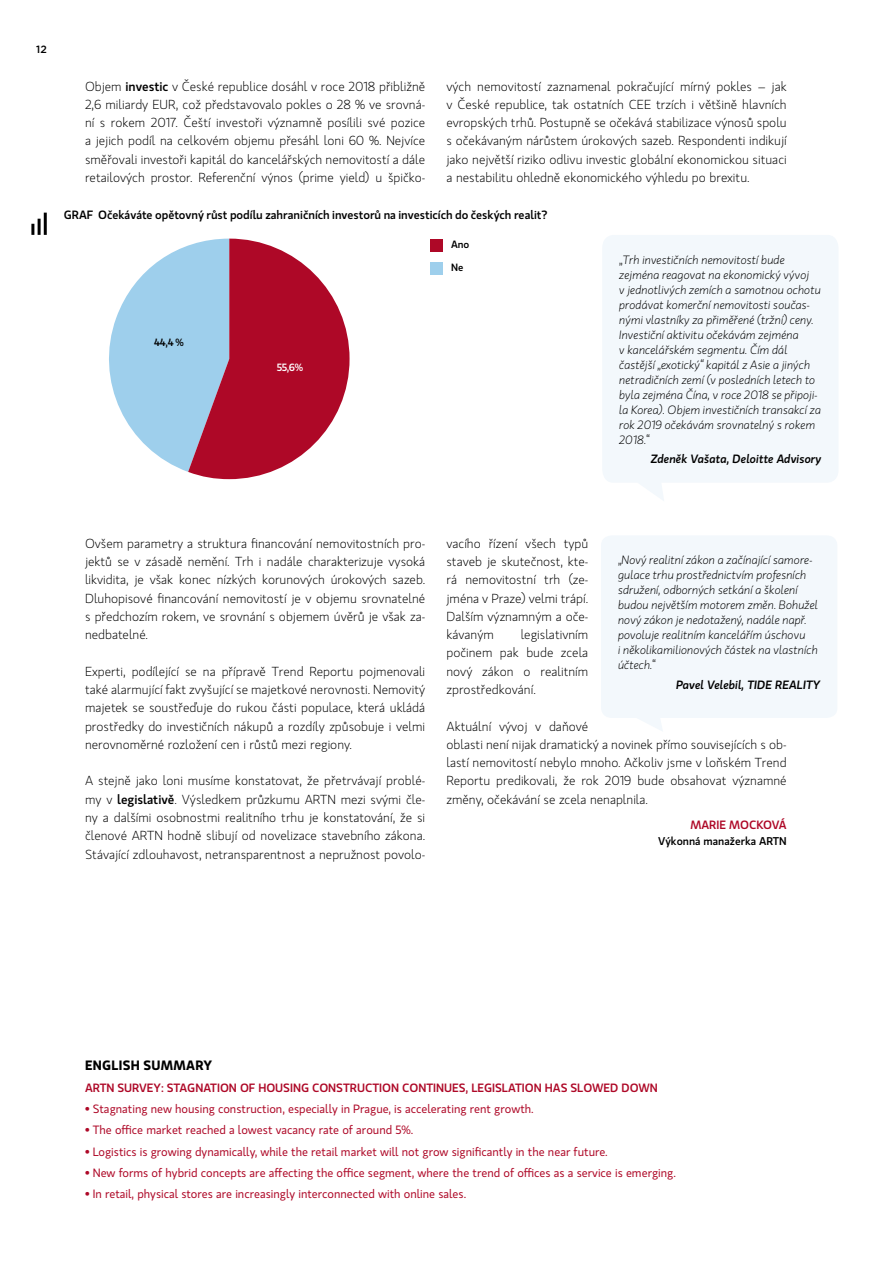
<style>
.page{position:relative;width:893px;height:1263px;background:#fff}
.page>*{position:absolute;margin:0;border:0;box-sizing:border-box;transform-origin:0 0}
.t1{font:600 13.5px "Gloriola Std";letter-spacing:.02em;color:#000}
.t2{font:300 13.05px/18.3px "Gloriola Std";color:#000;text-align:justify}
.t3{font:italic 300 12px/15px "Gloriola Std";color:#000}
.t4{font:12px "Gloriola Std";color:#ae0827}
.t5{font:500 12px "Gloriola Std";color:#ae0827}
.t6{font:500 12px "Gloriola Std";color:#000}
.t7{font:italic 500 12px "Gloriola Std";color:#000}
.t8{font:500 11.25px "Gloriola Std";color:#000}
.t9{font:500 10.5px "Gloriola Std";color:#000}
.t10{font:500 10.5px "Gloriola Std";color:#fff}
.t11{font:500 10.5px "Gotham";color:#000}
.s1{font-weight:500}
.s2{font-style:normal}
</style>
<div class="page">
<div style="left:430px;top:263px;width:13px;height:12px;background:#9ecfec"></div>
<div style="left:430px;top:239px;width:13px;height:12px;background:#ae0827"></div>
<svg style="left:109px;top:239px;width:241px;height:240px"></svg>
<hr style="left:44px;top:213px;width:3px;height:22px;background:#000">
<hr style="left:38px;top:219px;width:3px;height:16px;background:#000">
<svg style="left:31px;top:224px;width:3px;height:11px"></svg>
<div style="left:603px;top:235px;width:235px;height:266px;background:#f3f8fc"></div>
<div style="left:601px;top:536px;width:236px;height:195px;background:#f3f8fc"></div>
<p class="t11" style="left:36px;top:42px;width:12px">12</p>
<p class="t2" style="left:85px;top:77px;width:342px">Objem <span class="s1">investic</span> v České republice dosáhl v roce 2018 přibližně 2,6 miliardy EUR, což představovalo pokles o 28 % ve srovná&shy;ní s rokem 2017. Čeští investoři významně posílili své pozice a jejich podíl na celkovém objemu přesáhl loni 60 %. Nejvíce směřovali investoři kapitál do kancelářských nemovitostí a dále retailových prostor. Referenční výnos (prime yield) u špičko-</p>
<p class="t2" style="left:446px;top:77px;width:342px">vých nemovitostí zaznamenal pokračující mírný pokles – jak v České republice, tak ostatních CEE trzích i většině hlavních evropských trhů. Postupně se očekává stabilizace výnosů spolu s očekávaným nárůstem úrokových sazeb. Respondenti indikují jako největší riziko odlivu investic globální ekonomickou situaci a nestabilitu ohledně ekonomického výhledu po brexitu.</p>
<p class="t6" style="left:64px;top:206px;width:485px">GRAF Očekáváte opětovný růst podílu zahraničních investorů na investicích do českých realit?</p>
<p class="t9" style="left:154px;top:335px;width:31px">44,4 %</p>
<p class="t10" style="left:277px;top:360px;width:28px">55,6%</p>
<p class="t9" style="left:451px;top:237px;width:20px">Ano</p>
<p class="t9" style="left:451px;top:260px;width:14px">Ne</p>
<p class="t3" style="left:619px;top:252px;width:203px"><span class="s2">„</span>Trh investičních nemovitostí bude zejména reagovat na ekonomický vývoj<br>v jednotlivých zemích a samotnou ochotu prodávat komerční nemovitosti součas&shy;nými vlastníky za přiměřené (tržní) ceny.<br>Investiční aktivitu očekávám zejména<br>v kancelářském segmentu. Čím dál častější „exotický“ kapitál z Asie a jiných netradičních zemí (v posledních letech to byla zejména Čína, v roce 2018 se připoji&shy;la Korea). Objem investičních transakcí za rok 2019 očekávám srovnatelný s rokem 2018.<span class="s2">“</span></p>
<p class="t7" style="left:651px;top:451px;width:172px">Zdeněk Vašata, Deloitte Advisory</p>
<p class="t2" style="left:85px;top:534px;width:342px">Ovšem parametry a struktura financování nemovitostních pro&shy;jektů se v zásadě nemění. Trh i nadále charakterizuje vysoká likvidita, je však konec nízkých korunových úrokových sazeb.<br>Dluhopisové financování nemovitostí je v objemu srovnatelné s předchozím rokem, ve srovnání s objemem úvěrů je však za&shy;nedbatelné.</p>
<p class="t2" style="left:85px;top:662px;width:342px">Experti, podílející se na přípravě Trend Reportu pojmenovali také alarmující fakt zvyšující se majetkové nerovnosti. Nemovitý majetek se soustřeďuje do rukou části populace, která ukládá prostředky do investičních nákupů a rozdíly způsobuje i velmi nerovnoměrné rozložení cen i růstů mezi regiony.</p>
<p class="t2" style="left:85px;top:771px;width:342px">A stejně jako loni musíme konstatovat, že přetrvávají problé&shy;my v <span class="s1">legislativě</span>. Výsledkem průzkumu ARTN mezi svými čle&shy;ny a dalšími osobnostmi realitního trhu je konstatování, že si členové ARTN hodně slibují od novelizace stavebního zákona.<br>Stávající zdlouhavost, netransparentnost a nepružnost povolo-</p>
<p class="t2" style="left:446px;top:534px;width:143px">vacího řízení všech typů staveb je skutečnost, kte&shy;rá nemovitostní trh (ze&shy;jména v Praze) velmi trápí.<br>Dalším významným a oče&shy;kávaným</p>
<p class="t3" style="left:618px;top:552px;width:202px"><span class="s2">„</span>Nový realitní zákon a začínající samore&shy;gulace trhu prostřednictvím profesních sdružení, odborných setkání a školení budou největším motorem změn. Bohužel nový zákon je nedotažený, nadále např. povoluje realitním kancelářím úschovu<br>i několikamilionových částek na vlastních účtech.<span class="s2">“</span></p>
<p class="t7" style="left:676px;top:676px;width:146px">Pavel Velebil, TIDE REALITY</p>
<p class="t2" style="left:446px;top:625px;width:143px;text-indent:74px">legislativním počinem pak bude zcela nový zákon o realitním zprostředkování.</p>
<p class="t2" style="left:446px;top:717px;width:342px;text-align:left">Aktuální vývoj v daňové<br>oblasti není nijak dramatický a novinek přímo souvisejících s ob&shy;lastí nemovitostí nebylo mnoho. Ačkoliv jsme v loňském Trend Reportu predikovali, že rok 2019 bude obsahovat významné změny, očekávání se zcela nenaplnila.</p>
<p class="t5" style="left:690px;top:816px;width:98px">MARIE MOCKOVÁ</p>
<p class="t8" style="left:658px;top:833px;width:130px">Výkonná manažerka ARTN</p>
<p class="t1" style="left:85px;top:1056px;width:129px">ENGLISH SUMMARY</p>
<p class="t5" style="left:85px;top:1079px;width:574px">ARTN SURVEY: STAGNATION OF HOUSING CONSTRUCTION CONTINUES, LEGISLATION HAS SLOWED DOWN</p>
<p class="t4" style="left:85px;top:1100px;width:450px">• Stagnating new housing construction, especially in Prague, is accelerating rent growth.</p>
<p class="t4" style="left:85px;top:1122px;width:330px">• The office market reached a lowest vacancy rate of around 5%.</p>
<p class="t4" style="left:85px;top:1143px;width:524px">• Logistics is growing dynamically, while the retail market will not grow significantly in the near future.</p>
<p class="t4" style="left:85px;top:1165px;width:592px">• New forms of hybrid concepts are affecting the office segment, where the trend of offices as a service is emerging.</p>
<p class="t4" style="left:85px;top:1186px;width:383px">• In retail, physical stores are increasingly interconnected with online sales.</p>
</div>
